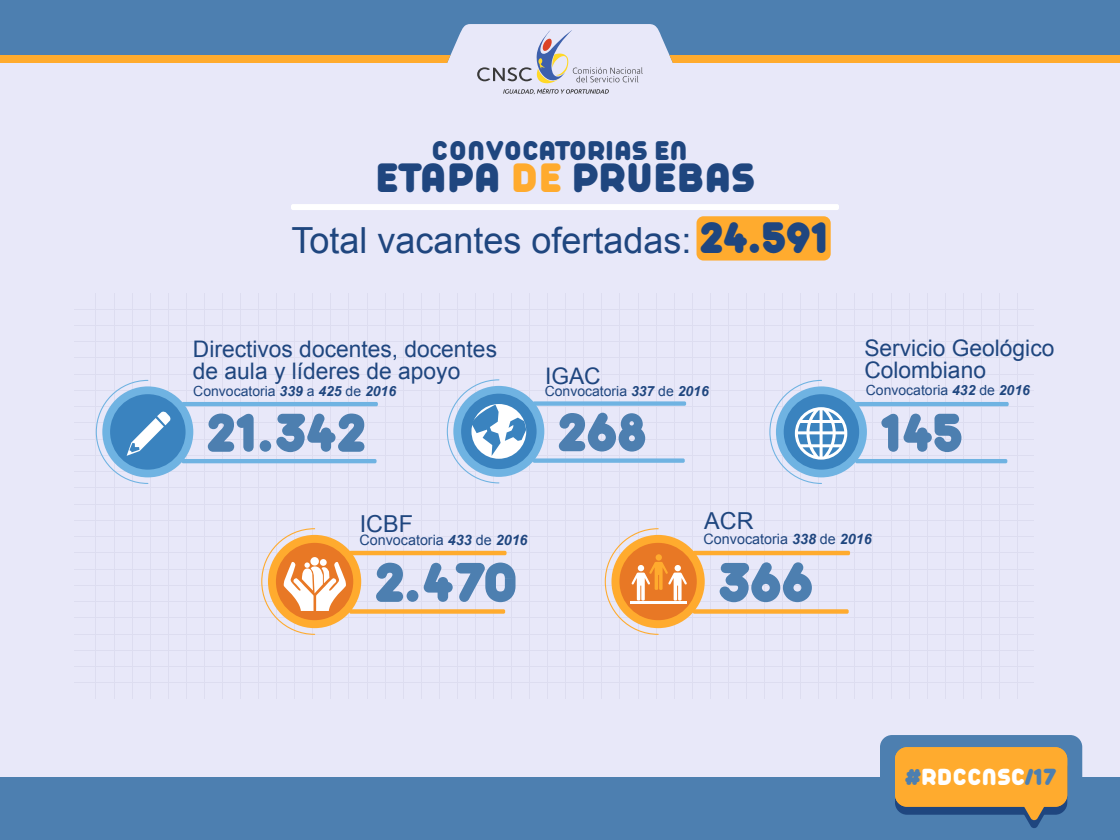
<style>
.page{position:relative;width:1120px;height:840px;background:#e8e8f9}
.page>*{position:absolute;margin:0;border:0;box-sizing:border-box;transform-origin:0 0}
.t1{font:900 60.8px "Arista Pro";color:#4d7fb0}
.t2{font:900 59.3px "Arista Pro";color:#4d7fb0}
.t3{font:900 44.7px "Arista Pro";color:#1f467f}
.t4{font:36px "Arial";color:#1f467f}
.t5{font:900 29.5px "Arista Pro";color:#1f467f}
.t6{font:900 25.4px "Arista Pro";color:#fff}
.t7{font:23.4px "Arial";color:#1f467f}
.t8{font:22.8px/22.5px "Arial";color:#1f467f}
.t9{font:14.3px "Arial";color:#1f467f}
.t10{font:14px "Arial";color:#1f467f}
.s1{color:#ffab2e}
.s2{font-family:"Arista Pro";font-weight:900;font-size:48px}
.s3{font-weight:700;font-style:italic}
.s4{color:#4d7fb0}
</style>
<div class="page">
<div style="left:0;top:777px;width:1120px;height:63px;background:#4d7fb0"></div>
<div style="left:880px;top:735px;width:202px;height:70px;background:#4d7fb0;border-radius:12px"></div>
<div style="left:895px;top:755px;width:172px;height:60px;background:#1f467f;border-radius:12px"></div>
<div style="left:895px;top:747px;width:172px;height:60px;background:#ffab2e;border-radius:12px"></div>
<svg style="left:1010px;top:806px;width:48px;height:22px"></svg>
<div style="left:0;top:0;width:1120px;height:55px;background:#4d7fb0"></div>
<svg style="left:477px;top:30px;width:166px;height:64px"></svg>
<div style="left:0;top:55px;width:451px;height:8px;background:#ffab2e"></div>
<div style="left:669px;top:55px;width:451px;height:8px;background:#ffab2e"></div>
<hr style="left:96px;top:293px;width:1px;height:406px;background:#cfcfe5">
<hr style="left:114px;top:293px;width:1px;height:406px;background:#cfcfe5">
<hr style="left:132px;top:293px;width:1px;height:406px;background:#cfcfe5">
<hr style="left:150px;top:293px;width:1px;height:406px;background:#cfcfe5">
<hr style="left:168px;top:293px;width:1px;height:406px;background:#cfcfe5">
<hr style="left:186px;top:293px;width:1px;height:406px;background:#cfcfe5">
<hr style="left:204px;top:293px;width:1px;height:406px;background:#cfcfe5">
<hr style="left:222px;top:293px;width:1px;height:406px;background:#cfcfe5">
<hr style="left:240px;top:293px;width:1px;height:406px;background:#cfcfe5">
<hr style="left:258px;top:293px;width:1px;height:406px;background:#cfcfe5">
<hr style="left:276px;top:293px;width:1px;height:406px;background:#cfcfe5">
<hr style="left:294px;top:293px;width:1px;height:406px;background:#cfcfe5">
<hr style="left:312px;top:293px;width:1px;height:406px;background:#cfcfe5">
<hr style="left:330px;top:293px;width:1px;height:406px;background:#cfcfe5">
<hr style="left:348px;top:293px;width:1px;height:406px;background:#cfcfe5">
<hr style="left:367px;top:293px;width:1px;height:406px;background:#cfcfe5">
<hr style="left:385px;top:293px;width:1px;height:406px;background:#cfcfe5">
<hr style="left:403px;top:293px;width:1px;height:406px;background:#cfcfe5">
<hr style="left:421px;top:293px;width:1px;height:406px;background:#cfcfe5">
<hr style="left:439px;top:293px;width:1px;height:406px;background:#cfcfe5">
<hr style="left:457px;top:293px;width:1px;height:406px;background:#cfcfe5">
<hr style="left:475px;top:293px;width:1px;height:406px;background:#cfcfe5">
<hr style="left:493px;top:293px;width:1px;height:406px;background:#cfcfe5">
<hr style="left:511px;top:293px;width:1px;height:406px;background:#cfcfe5">
<hr style="left:529px;top:293px;width:1px;height:406px;background:#cfcfe5">
<hr style="left:547px;top:293px;width:1px;height:406px;background:#cfcfe5">
<hr style="left:565px;top:293px;width:1px;height:406px;background:#cfcfe5">
<hr style="left:583px;top:293px;width:1px;height:406px;background:#cfcfe5">
<hr style="left:601px;top:293px;width:1px;height:406px;background:#cfcfe5">
<hr style="left:619px;top:293px;width:1px;height:406px;background:#cfcfe5">
<hr style="left:638px;top:293px;width:1px;height:406px;background:#cfcfe5">
<hr style="left:656px;top:293px;width:1px;height:406px;background:#cfcfe5">
<hr style="left:674px;top:293px;width:1px;height:406px;background:#cfcfe5">
<hr style="left:692px;top:293px;width:1px;height:406px;background:#cfcfe5">
<hr style="left:710px;top:293px;width:1px;height:406px;background:#cfcfe5">
<hr style="left:728px;top:293px;width:1px;height:406px;background:#cfcfe5">
<hr style="left:746px;top:293px;width:1px;height:406px;background:#cfcfe5">
<hr style="left:764px;top:293px;width:1px;height:406px;background:#cfcfe5">
<hr style="left:782px;top:293px;width:1px;height:406px;background:#cfcfe5">
<hr style="left:800px;top:293px;width:1px;height:406px;background:#cfcfe5">
<hr style="left:818px;top:293px;width:1px;height:406px;background:#cfcfe5">
<hr style="left:836px;top:293px;width:1px;height:406px;background:#cfcfe5">
<hr style="left:854px;top:293px;width:1px;height:406px;background:#cfcfe5">
<hr style="left:872px;top:293px;width:1px;height:406px;background:#cfcfe5">
<hr style="left:891px;top:293px;width:1px;height:406px;background:#cfcfe5">
<hr style="left:909px;top:293px;width:1px;height:406px;background:#cfcfe5">
<hr style="left:927px;top:293px;width:1px;height:406px;background:#cfcfe5">
<hr style="left:945px;top:293px;width:1px;height:406px;background:#cfcfe5">
<hr style="left:963px;top:293px;width:1px;height:406px;background:#cfcfe5">
<hr style="left:981px;top:293px;width:1px;height:406px;background:#cfcfe5">
<hr style="left:999px;top:293px;width:1px;height:406px;background:#cfcfe5">
<hr style="left:1017px;top:293px;width:1px;height:406px;background:#cfcfe5">
<hr style="left:74px;top:682px;width:960px;height:1px;background:#cfcfe5">
<hr style="left:74px;top:666px;width:960px;height:1px;background:#cfcfe5">
<hr style="left:74px;top:650px;width:960px;height:1px;background:#cfcfe5">
<hr style="left:74px;top:634px;width:960px;height:1px;background:#cfcfe5">
<hr style="left:74px;top:617px;width:960px;height:1px;background:#cfcfe5">
<hr style="left:74px;top:601px;width:960px;height:1px;background:#cfcfe5">
<hr style="left:74px;top:585px;width:960px;height:1px;background:#cfcfe5">
<hr style="left:74px;top:569px;width:960px;height:1px;background:#cfcfe5">
<hr style="left:74px;top:552px;width:960px;height:1px;background:#cfcfe5">
<hr style="left:74px;top:536px;width:960px;height:1px;background:#cfcfe5">
<hr style="left:74px;top:520px;width:960px;height:1px;background:#cfcfe5">
<hr style="left:74px;top:504px;width:960px;height:1px;background:#cfcfe5">
<hr style="left:74px;top:487px;width:960px;height:1px;background:#cfcfe5">
<hr style="left:74px;top:471px;width:960px;height:1px;background:#cfcfe5">
<hr style="left:74px;top:455px;width:960px;height:1px;background:#cfcfe5">
<hr style="left:74px;top:439px;width:960px;height:1px;background:#cfcfe5">
<hr style="left:74px;top:422px;width:960px;height:1px;background:#cfcfe5">
<hr style="left:74px;top:406px;width:960px;height:1px;background:#cfcfe5">
<hr style="left:74px;top:390px;width:960px;height:1px;background:#cfcfe5">
<hr style="left:74px;top:374px;width:960px;height:1px;background:#cfcfe5">
<hr style="left:74px;top:357px;width:960px;height:1px;background:#cfcfe5">
<hr style="left:74px;top:341px;width:960px;height:1px;background:#cfcfe5">
<hr style="left:74px;top:325px;width:960px;height:1px;background:#cfcfe5">
<hr style="left:74px;top:309px;width:960px;height:1px;background:#cfcfe5">
<div style="left:611px;top:535px;width:94px;height:93px;background:#ffab2e;border-radius:50%"></div>
<div style="left:619px;top:543px;width:78px;height:77px;background:#e87825;border-radius:50%"></div>
<svg style="left:605px;top:528px;width:82px;height:107px"></svg>
<hr style="left:630px;top:602px;width:57px;height:2px;background:#fff">
<div style="left:693px;top:609px;width:156px;height:5px;background:#ffab2e;border-radius:2px"></div>
<hr style="left:693px;top:551px;width:157px;height:4px;background:#ffab2e;border-radius:2px">
<div style="left:268px;top:535px;width:93px;height:93px;background:#ffab2e;border-radius:50%"></div>
<div style="left:276px;top:543px;width:77px;height:77px;background:#e87825;border-radius:50%"></div>
<svg style="left:261px;top:528px;width:85px;height:107px"></svg>
<div style="left:349px;top:609px;width:156px;height:5px;background:#ffab2e;border-radius:2px"></div>
<hr style="left:349px;top:551px;width:158px;height:4px;background:#ffab2e;border-radius:2px">
<div style="left:776px;top:386px;width:91px;height:91px;background:#6fb3e2;border-radius:50%"></div>
<div style="left:784px;top:394px;width:75px;height:76px;background:#3a83bf;border-radius:50%"></div>
<svg style="left:769px;top:380px;width:78px;height:104px"></svg>
<hr style="left:855px;top:459px;width:152px;height:4px;background:#6fb3e2;border-radius:2px">
<hr style="left:855px;top:402px;width:154px;height:4px;background:#6fb3e2;border-radius:2px">
<div style="left:102px;top:386px;width:91px;height:91px;background:#6fb3e2;border-radius:50%"></div>
<div style="left:110px;top:394px;width:76px;height:76px;background:#3a83bf;border-radius:50%"></div>
<svg style="left:96px;top:380px;width:75px;height:104px"></svg>
<hr style="left:182px;top:459px;width:195px;height:4px;background:#6fb3e2;border-radius:2px">
<hr style="left:182px;top:402px;width:196px;height:4px;background:#6fb3e2;border-radius:2px">
<div style="left:453px;top:386px;width:91px;height:91px;background:#6fb3e2;border-radius:50%"></div>
<div style="left:461px;top:394px;width:76px;height:75px;background:#3a83bf;border-radius:50%"></div>
<svg style="left:447px;top:379px;width:79px;height:104px"></svg>
<div style="left:533px;top:458px;width:152px;height:5px;background:#6fb3e2;border-radius:2px"></div>
<div style="left:533px;top:401px;width:153px;height:5px;background:#6fb3e2;border-radius:2px"></div>
<div style="left:697px;top:216px;width:134px;height:45px;background:#ffab2e;border-radius:7px"></div>
<div style="left:291px;top:204px;width:548px;height:6px;background:#fff;border-radius:2px"></div>
<p class="t5" style="left:432px;top:131px;width:258px">CONVOCATORIAS EN</p>
<h3 class="t3" style="left:375px;top:148px;width:381px">ETAPA <span class="s1">DE</span> PRUEBAS</h3>
<h3 class="t4" style="left:291px;top:217px;width:539px">Total vacantes ofertadas: <span class="s2">24.591</span></h3>
<p class="t8" style="left:193px;top:338px;width:306px">Directivos docentes, docentes de aula y líderes de apoyo</p>
<p class="t10" style="left:193px;top:382px;width:204px">Convocatoria <span class="s3">339</span> a <span class="s3">425</span> de <span class="s3">2016</span></p>
<h2 class="t2" style="left:207px;top:394px;width:161px">21.342</h2>
<p class="t8" style="left:545px;top:365px;width:57px">IGAC</p>
<p class="t10" style="left:545px;top:382px;width:166px">Convocatoria <span class="s3">337</span> de <span class="s3">2016</span></p>
<h2 class="t2" style="left:558px;top:393px;width:90px">268</h2>
<p class="t8" style="left:864px;top:337px;width:192px">Servicio Geológico<br>Colombiano</p>
<p class="t10" style="left:866px;top:381px;width:166px">Convocatoria <span class="s3">432</span> de <span class="s3">2016</span></p>
<h2 class="t2" style="left:880px;top:394px;width:84px">145</h2>
<p class="t7" style="left:360px;top:508px;width:55px">ICBF</p>
<p class="t9" style="left:359px;top:531px;width:170px">Convocatoria <span class="s3">433</span> de <span class="s3">2016</span></p>
<p class="t7" style="left:704px;top:505px;width:51px">ACR</p>
<p class="t9" style="left:704px;top:529px;width:170px">Convocatoria <span class="s3">338</span> de <span class="s3">2016</span></p>
<h1 class="t1" style="left:375px;top:542px;width:144px">2.470</h1>
<h1 class="t1" style="left:718px;top:542px;width:96px">366</h1>
<p class="t6" style="left:905px;top:760px;width:153px"><span class="s4">#</span>RDCCNSC<span class="s4">/17</span></p>
</div>
